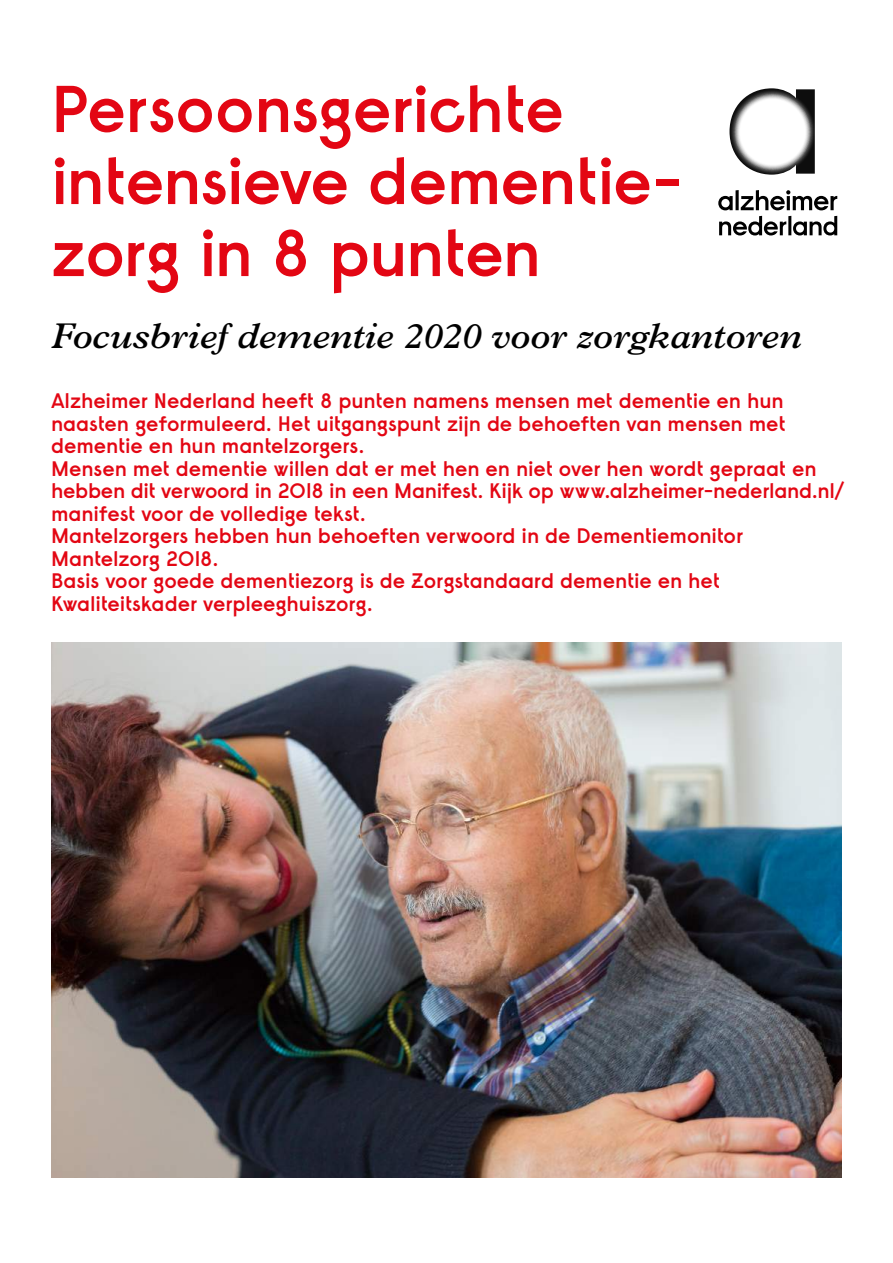
<style>
.page{position:relative;width:893px;height:1263px;background:#fff}
.page>*{position:absolute;margin:0;border:0;box-sizing:border-box;transform-origin:0 0}
.t1{font:600 66px/72px "Raisonne AN";letter-spacing:-.02em;color:#e30613}
.t2{font:italic 600 36px "Plantin MT Std";letter-spacing:-.005em;color:#000}
.t3{font:600 21px/22.5px "Raisonne AN";letter-spacing:-.005em;color:#e30613}
</style>
<div class="page">
<img style="left:51px;top:642px;width:791px;height:536px">
<svg style="left:718px;top:196px;width:15px;height:14px"></svg>
<svg style="left:735px;top:190px;width:4px;height:20px"></svg>
<svg style="left:741px;top:190px;width:96px;height:20px"></svg>
<svg style="left:719px;top:216px;width:67px;height:19px"></svg>
<hr style="left:788px;top:216px;width:3px;height:19px;background:#000">
<svg style="left:793px;top:216px;width:44px;height:19px"></svg>
<svg style="left:729px;top:88px;width:86px;height:87px"></svg>
<h1 class="t1" style="left:51px;top:72px;width:633px">Persoonsgerichte intensieve dementie&shy;zorg in 8 punten</h1>
<h2 class="t2" style="left:51px;top:315px;width:752px">Focusbrief dementie 2020 voor zorgkantoren</h2>
<p class="t3" style="left:51px;top:389px;width:795px">Alzheimer Nederland heeft 8 punten namens mensen met dementie en hun naasten geformuleerd. Het uitgangspunt zijn de behoeften van mensen met dementie en hun mantelzorgers.<br>Mensen met dementie willen dat er met hen en niet over hen wordt gepraat en hebben dit verwoord in 2018 in een Manifest. Kijk op www.alzheimer-nederland.nl/ manifest voor de volledige tekst.<br>Mantelzorgers hebben hun behoeften verwoord in de Dementiemonitor Mantelzorg 2018.<br>Basis voor goede dementiezorg is de Zorgstandaard dementie en het Kwaliteitskader verpleeghuiszorg.</p>
</div>
